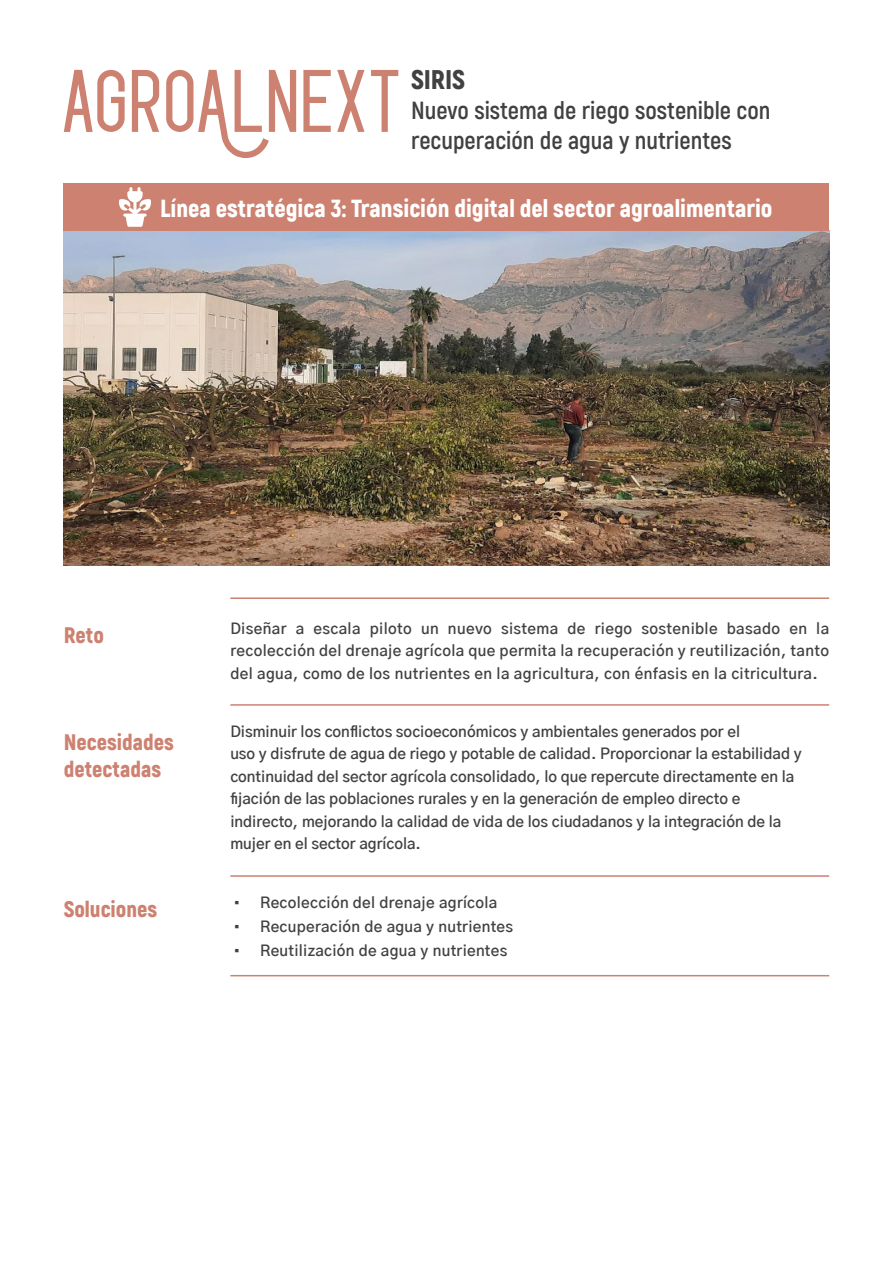
<style>
.page{position:relative;width:893px;height:1263px;background:#fff}
.page>*{position:absolute;margin:0;border:0;box-sizing:border-box;transform-origin:0 0}
.t1{font:900 27px "Akrobat";color:#414042}
.t2{font:700 24.75px/29.7px "Akrobat";color:#414042}
.t3{font:900 24.75px "Akrobat";color:#fff}
.t4{font:900 22.5px/27px "Akrobat";color:#cd8171}
.t5{font:600 15px/22.5px "Gothic A1";color:#424142;text-align:justify}
.t6{font:600 15px "Gothic A1";letter-spacing:.02em;color:#414042}
</style>
<div class="page">
<img style="left:64px;top:231px;width:765px;height:334px">
<hr style="left:230px;top:704px;width:599px;height:2px;background:#cd8171">
<hr style="left:230px;top:597px;width:599px;height:2px;background:#cd8171">
<hr style="left:230px;top:875px;width:599px;height:2px;background:#cd8171">
<hr style="left:230px;top:975px;width:599px;height:1px;background:#cd8171">
<svg style="left:64px;top:70px;width:61px;height:62px"></svg>
<svg style="left:132px;top:70px;width:27px;height:62px"></svg>
<svg style="left:166px;top:70px;width:130px;height:88px"></svg>
<svg style="left:303px;top:70px;width:28px;height:62px"></svg>
<svg style="left:337px;top:70px;width:28px;height:62px"></svg>
<svg style="left:371px;top:70px;width:27px;height:62px"></svg>
<div style="left:64px;top:183px;width:765px;height:48px;background:#cd8171"></div>
<svg style="left:119px;top:187px;width:32px;height:40px"></svg>
<p class="t1" style="left:411px;top:62px;width:56px">SIRIS</p>
<p class="t2" style="left:411px;top:95px;width:361px">Nuevo sistema de riego sostenible con recuperación de agua y nutrientes</p>
<p class="t3" style="left:160px;top:192px;width:614px">Línea estratégica 3: Transición digital del sector agroalimentario</p>
<p class="t4" style="left:64px;top:621px;width:42px">Reto</p>
<p class="t5" style="left:230px;top:616px;width:600px">Diseñar a escala piloto un nuevo sistema de riego sostenible basado en la recolección del drenaje agrícola que permita la recuperación y reutilización, tanto del agua, como de los nutrientes en la agricultura, con énfasis en la citricultura.</p>
<p class="t4" style="left:64px;top:728px;width:112px">Necesidades detectadas</p>
<p class="t4" style="left:64px;top:896px;width:95px">Soluciones</p>
<p class="t5" style="left:230px;top:720px;width:511px">Disminuir los conflictos socioeconómicos y ambientales generados por el</p>
<p class="t5" style="left:230px;top:742px;width:573px">uso y disfrute de agua de riego y potable de calidad. Proporcionar la estabilidad y</p>
<p class="t5" style="left:230px;top:765px;width:566px">continuidad del sector agrícola consolidado, lo que repercute directamente en la</p>
<p class="t5" style="left:230px;top:787px;width:512px">fijación de las poblaciones rurales y en la generación de empleo directo e</p>
<p class="t5" style="left:230px;top:810px;width:552px">indirecto, mejorando la calidad de vida de los ciudadanos y la integración de la</p>
<p class="t5" style="left:230px;top:832px;width:192px">mujer en el sector agrícola.</p>
<p class="t6" style="left:233px;top:891px;width:266px">• Recolección del drenaje agrícola</p>
<p class="t6" style="left:233px;top:914px;width:282px">• Recuperación de agua y nutrientes</p>
<p class="t6" style="left:233px;top:938px;width:276px">• Reutilización de agua y nutrientes</p>
</div>
